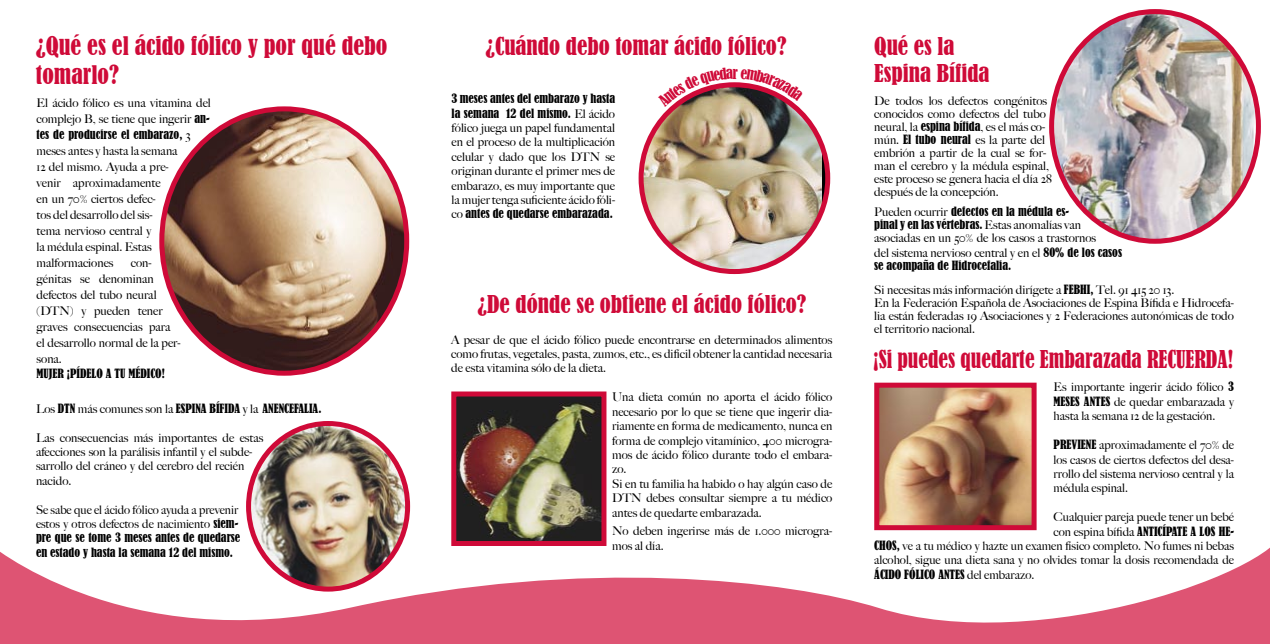
<style>
.page{position:relative;width:1270px;height:644px;background:#fff}
.page>*{position:absolute;margin:0;border:0;box-sizing:border-box;transform-origin:0 0}
.t1{font:condensed 24px/28.8px "Bernard";color:#cf0a38}
.t2{font:condensed 23px "Bernard";color:#cf0a38}
.t3{font:condensed 23px "Bernard";color:#cf0a38;scale:.93 1}
.t4{font:500 12px/14.4px "Big Caslon";color:#000;text-align:justify}
.t5{font:condensed 12px/14.4px "Bernard";color:#000}
.s1{font-family:"Bernard";font-weight:400;font-stretch:condensed}
.s2{font-family:"Big Caslon";font-weight:500;font-stretch:normal}
</style>
<div class="page">
<svg style="left:0;top:524px;width:1270px;height:119px"></svg>
<img style="left:1052px;top:12px;width:206px;height:229px;border-radius:50%">
<div style="left:1049px;top:9px;width:212px;height:235px;border:5px solid #cf0a38;border-radius:50%"></div>
<img style="left:641px;top:107px;width:181px;height:164px">
<div style="left:639px;top:82px;width:191px;height:192px;border:5px solid #cf0a38;border-radius:50%"></div>
<img style="left:880px;top:388px;width:151px;height:136px">
<div style="left:874px;top:382px;width:163px;height:148px;border:5px solid #cf0a38"></div>
<img style="left:457px;top:397px;width:143px;height:143px">
<div style="left:451px;top:391px;width:155px;height:155px;border:5px solid #cf0a38"></div>
<img style="left:162px;top:109px;width:245px;height:264px;border-radius:50%">
<img style="left:249px;top:423px;width:159px;height:166px;border-radius:50%">
<div style="left:246px;top:421px;width:164px;height:170px;border:5px solid #cf0a38;border-radius:50%"></div>
<svg style="left:670px;top:82px;width:129px;height:25px"></svg>
<p class="t1" style="left:36px;top:32px;width:353px">¿Qué es el ácido fólico y por qué debo tomarlo?</p>
<p class="t4" style="left:37px;top:95px;width:176px;line-height:16px;text-align:left">El ácido fólico es una vitamina del complejo B, se tiene que ingerir <span class="s1">an&shy;tes de producirse el embarazo,</span> 3 meses antes y hasta la semana<br>12 del mismo. Ayuda a pre-<br>venir aproximadamente<br>en un 70% ciertos defec-<br>tos del desarrollo del sis-<br>tema nervioso central y<br>la médula espinal. Estas malformaciones</p>
<p class="t4" style="left:37px;top:255px;width:146px;line-height:16px;text-align:left;text-indent:94px">con&shy;génitas se denominan defectos del tubo neural (DTN) y pueden tener graves consecuencias para el desarrollo normal de la per&shy;sona.</p>
<p class="t5" style="left:37px;top:366px;width:130px">MUJER ¡PÍDELO A TU MÉDICO!</p>
<p class="t5" style="left:36px;top:401px;width:287px"><span class="s2">Los</span> DTN <span class="s2">más comunes son la</span> ESPINA BÍFIDA <span class="s2">y la</span> ANENCEFALIA.</p>
<p class="t4" style="left:36px;top:430px;width:229px;text-align:left">Las consecuencias más importantes de estas afecciones son la parálisis infantil y el subde&shy;sarrollo del cráneo y del cerebro del recién nacido.</p>
<p class="t5" style="left:36px;top:502px;width:206px"><span class="s2">Se sabe que el ácido fólico ayuda a prevenir estos y otros defectos de nacimiento</span> siem&shy;pre que se tome 3 meses antes de quedarse en estado y hasta la semana 12 del mismo.</p>
<p class="t2" style="left:485px;top:32px;width:303px">¿Cuándo debo tomar ácido fólico?</p>
<p class="t2" style="left:874px;top:32px;width:82px">Qué es la</p>
<p class="t2" style="left:874px;top:60px;width:117px">Espina Bífida</p>
<p class="t4" style="left:452px;top:92px;width:165px"><span class="s1">3 meses antes del embarazo y hasta la semana 12 del mismo.</span> El ácido fólico juega un papel fundamental en el proceso de la multiplicación celular y dado que los DTN se originan durante el primer mes de embarazo, es muy importante que la mujer tenga suficiente ácido fóli&shy;co <span class="s1">antes de quedarse embarazada.</span></p>
<p class="t2" style="left:478px;top:290px;width:330px">¿De dónde se obtiene el ácido fólico?</p>
<p class="t4" style="left:451px;top:332px;width:383px">A pesar de que el ácido fólico puede encontrarse en determinados alimentos como frutas, vegetales, pasta, zumos, etc., es difícil obtener la cantidad necesaria de esta vitamina sólo de la dieta.</p>
<p class="t4" style="left:612px;top:390px;width:222px">Una dieta común no aporta el ácido fólico necesario por lo que se tiene que ingerir dia&shy;riamente en forma de medicamento, nunca en forma de complejo vitamínico, 400 microgra&shy;mos de ácido fólico durante todo el embara&shy;zo.</p>
<p class="t4" style="left:612px;top:476px;width:222px">Si en tu familia ha habido o hay algún caso de DTN debes consultar siempre a tu médico antes de quedarte embarazada.</p>
<p class="t4" style="left:612px;top:524px;width:222px">No deben ingerirse más de 1.000 microgra&shy;mos al día.</p>
<p class="t4" style="left:874px;top:94px;width:179px;line-height:13px;text-align:left">De todos los defectos congénitos conocidos como defectos del tubo neural, la <span class="s1">espina bífida</span>, es el más co&shy;mún. <span class="s1">El tubo neural</span> es la parte del embrión a partir de la cual se for&shy;man el cerebro y la médula espinal, este proceso se genera hacia el día 28 después de la concepción.</p>
<p class="t4" style="left:874px;top:205px;width:223px;line-height:13px;text-align:left">Pueden ocurrir <span class="s1">defectos en la médula es-<br>pinal y en las vértebras.</span> Estas anomalías van asociadas en un 50% de los casos a trastornos</p>
<p class="t5" style="left:874px;top:245px;width:249px;line-height:13px"><span class="s2">del sistema nervioso central y en el</span> 80% de los casos se acompaña de Hidrocefalia.</p>
<p class="t4" style="left:874px;top:283px;width:301px">Si necesitas más información dirígete a <span class="s1">FEBHI,</span> Tel. 91 415 20 13.</p>
<p class="t4" style="left:874px;top:297px;width:361px;line-height:13px">En la Federación Española de Asociaciones de Espina Bífida e Hidrocefa&shy;lia están federadas 19 Asociaciones y 2 Federaciones autonómicas de todo el territorio nacional.</p>
<p class="t3" style="left:873px;top:346px;width:389px">¡Si puedes quedarte Embarazada RECUERDA!</p>
<p class="t4" style="left:1054px;top:380px;width:182px">Es importante ingerir ácido fólico <span class="s1">3<br>MESES ANTES</span> de quedar embarazada y hasta la semana 12 de la gestación.</p>
<p class="t4" style="left:1054px;top:437px;width:182px"><span class="s1">PREVIENE</span> aproximadamente el 70% de los casos de ciertos defectos del desa&shy;rrollo del sistema nervioso central y la médula espinal.</p>
<p class="t4" style="left:1054px;top:509px;width:182px">Cualquier pareja puede tener un bebé</p>
<p class="t5" style="left:1054px;top:523px;width:182px"><span class="s2">con espina bífida</span> ANTICÍPATE A LOS HE-</p>
<p class="t4" style="left:874px;top:538px;width:361px"><span class="s1">CHOS,</span> ve a tu médico y hazte un examen físico completo. No fumes ni bebas</p>
<p class="t4" style="left:874px;top:553px;width:361px">alcohol, sigue una dieta sana y no olvides tomar la dosis recomendada de</p>
<p class="t5" style="left:874px;top:567px;width:162px">ÁCIDO FÓLICO ANTES <span class="s2">del embarazo.</span></p>
</div>
